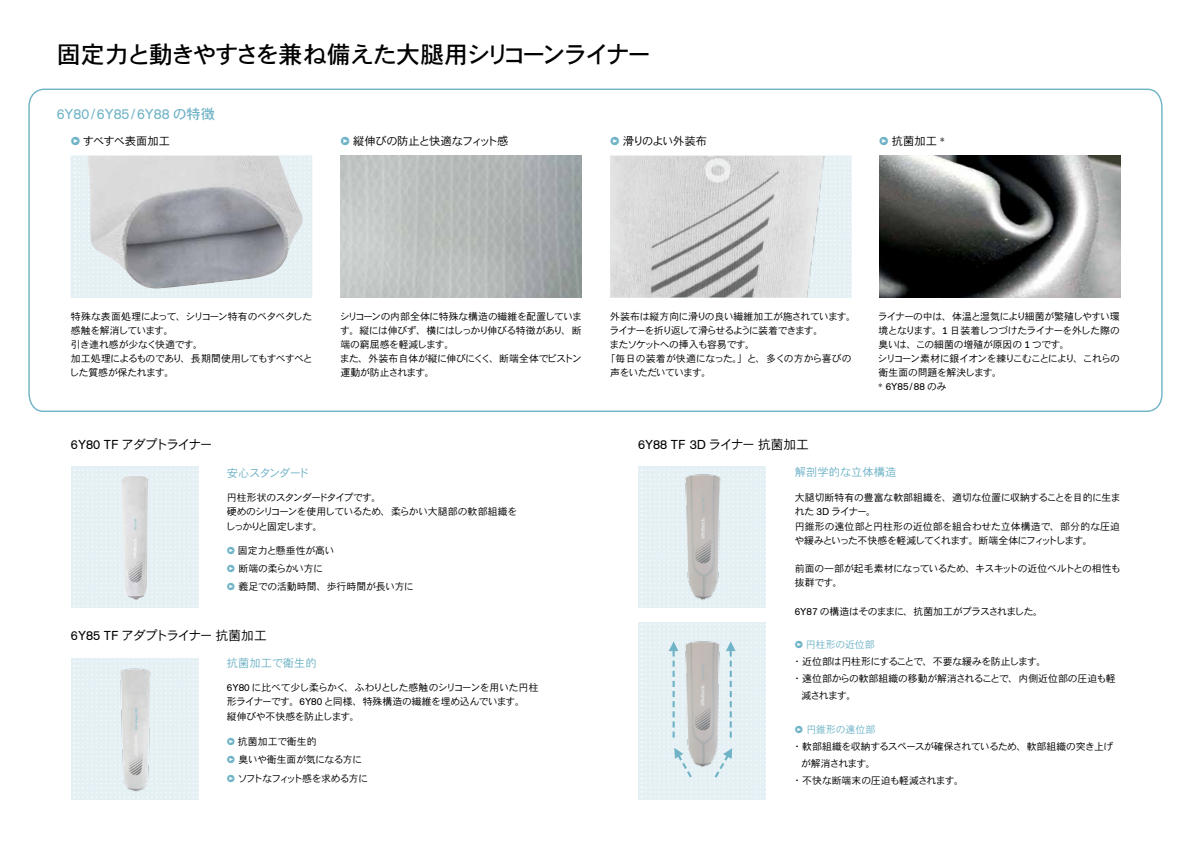
<style>
.page{position:relative;width:1191px;height:842px;background:#fff}
.page>*{position:absolute;margin:0;border:0;box-sizing:border-box;transform-origin:0 0}
.t1{font:24.1px "DFHS Gothic Std W5";letter-spacing:-.08em;color:#000}
.t2{font:14.2px "OBO Sans";color:#6fb3c6}
.t3{font:12.8px "DFHS Gothic Std W3";letter-spacing:-.1em;color:#000}
.t4{font:12.8px "OBO Sans";color:#000}
.t5{font:11.3px "DFHS Gothic Std W3";letter-spacing:-.045em;color:#000}
.t6{font:11.3px "DFHS Gothic Std W3";color:#6fb3c6}
.t7{font:11.3px "DFHS Gothic Std W3";letter-spacing:-.09em;color:#000}
.t8{font:11.3px "DFHS Gothic Std W3";letter-spacing:-.07em;color:#6fb3c6}
.t9{font:9.9px/14.2px "DFHS Gothic Std W3";letter-spacing:-.05em;color:#000}
.t10{font:9.9px/14.2px "DFHS Gothic Std W3";letter-spacing:-.02em;color:#000}
.t11{font:9.9px/14.2px "DFHS Gothic Std W3";letter-spacing:-.07em;color:#000}
.t12{font:9.9px/14.2px "DFHS Gothic Std W3";letter-spacing:-.075em;color:#000}
.t13{font:9.9px "DFHS Gothic Std W3";color:#000}
.t14{font:9.9px "DFHS Gothic Std W3";letter-spacing:-.03em;color:#000}
.t15{font:9.9px "DFHS Gothic Std W3";letter-spacing:-.115em;color:#000}
.t16{font:9.9px "DFHS Gothic Std W3";letter-spacing:-.08em;color:#000}
.t17{font:9.9px "DFHS Gothic Std W3";letter-spacing:-.025em;color:#000}
.t18{font:9.9px "DFHS Gothic Std W3";letter-spacing:-.085em;color:#000}
.t19{font:9.9px "DFHS Gothic Std W3";color:#6fb3c6}
.t20{font:9.9px "DFHS Gothic Std W3";letter-spacing:-.09em;color:#000}
.t21{font:9.9px "OBO Sans";color:#000}
.s1{font-family:"DFHS Gothic Std W5"}
.s2{font-family:"OBO Serif";font-weight:700;color:#6fb3c6}
.s3{font-family:"OBO Sans"}
.s4{font-family:"DFHS Gothic Std W3"}
.s5{font-family:"OBO Serif";font-weight:700}
</style>
<div class="page">
<svg style="left:28px;top:88px;width:1135px;height:324px"></svg>
<svg style="left:75px;top:158px;width:235px;height:137px;background:#e6f0f5"></svg>
<div style="left:71px;top:156px;width:241px;height:141px;border:1px solid #e5f0f5"></div>
<div style="left:71px;top:466px;width:127px;height:142px;background:#e5f0f5"></div>
<svg style="left:74px;top:469px;width:124px;height:137px"></svg>
<div style="left:71px;top:658px;width:127px;height:141px;background:#e5f0f5"></div>
<svg style="left:74px;top:661px;width:124px;height:137px"></svg>
<div style="left:638px;top:466px;width:127px;height:142px;background:#e5f0f5"></div>
<svg style="left:641px;top:469px;width:124px;height:137px"></svg>
<div style="left:638px;top:621px;width:127px;height:178px;background:#e5f0f5"></div>
<img style="left:340px;top:156px;width:241px;height:141px">
<img style="left:879px;top:156px;width:241px;height:141px">
<div style="left:827px;top:158px;width:22px;height:137px;background:#e5f0f5"></div>
<img style="left:88px;top:156px;width:214px;height:133px">
<img style="left:610px;top:156px;width:217px;height:141px">
<img style="left:116px;top:664px;width:37px;height:129px">
<img style="left:116px;top:473px;width:37px;height:130px">
<img style="left:680px;top:473px;width:43px;height:131px">
<svg style="left:641px;top:624px;width:124px;height:173px"></svg>
<h1 class="t1" style="left:57px;top:42px;width:596px">固定力と動きやすさを兼ね備えた大腿用シリコーンライナー</h1>
<h2 class="t2" style="left:57px;top:106px;width:160px">6Y80/6Y85/6Y88 <span class="s1">の特徴</span></h2>
<p class="t5" style="left:71px;top:135px;width:101px"><span class="s2">•</span> すべすべ表面加工</p>
<p class="t5" style="left:340px;top:135px;width:170px"><span class="s2">•</span> 縦伸びの防止と快適なフィット感</p>
<p class="t7" style="left:610px;top:135px;width:98px"><span class="s2">•</span> 滑りのよい外装布</p>
<p class="t5" style="left:879px;top:135px;width:67px"><span class="s2">•</span> 抗菌加工 *</p>
<p class="t9" style="left:70px;top:309px;width:245px">特殊な表面処理によって、シリコーン特有のベタベタした感触を解消しています。<br>引き連れ感が少なく快適です。<br>加工処理によるものであり、長期間使用してもすべすべとした質感が保たれます。</p>
<p class="t9" style="left:340px;top:309px;width:244px">シリコーンの内部全体に特殊な構造の繊維を配置しています。縦には伸びず、横にはしっかり伸びる特徴があり、断端の窮屈感を軽減します。<br>また、外装布自体が縦に伸びにくく、断端全体でピストン運動が防止されます。</p>
<p class="t14" style="left:610px;top:311px;width:247px">外装布は縦方向に滑りの良い繊維加工が施されています。</p>
<p class="t15" style="left:609px;top:325px;width:215px">ライナーを折り返して滑らせるように装着できます。</p>
<p class="t16" style="left:609px;top:339px;width:147px">またソケットへの挿入も容易です。</p>
<p class="t13" style="left:605px;top:353px;width:248px">「毎日の装着が快適になった。」と、多くの方から喜びの</p>
<p class="t20" style="left:610px;top:367px;width:103px">声をいただいています。</p>
<p class="t11" style="left:877px;top:309px;width:244px">ライナーの中は、体温と湿気により細菌が繁殖しやすい環境となります。<span class="s3">1</span> 日装着しつづけたライナーを外した際の臭いは、この細菌の増殖が原因の <span class="s3">1</span> つです。<br>シリコーン素材に銀イオンを練りこむことにより、これらの衛生面の問題を解決します。</p>
<p class="t21" style="left:878px;top:381px;width:70px"><span class="s4">*</span> 6Y85/88 <span class="s4">のみ</span></p>
<p class="t3" style="left:71px;top:437px;width:143px"><span class="s3">6Y80 TF</span> アダプトライナー</p>
<p class="t8" style="left:227px;top:467px;width:84px">安心スタンダード</p>
<p class="t12" style="left:226px;top:490px;width:293px">円柱形状のスタンダードタイプです。<br>硬めのシリコーンを使用しているため、柔らかい大腿部の軟部組織をしっかりと固定します。</p>
<p class="t10" style="left:227px;top:543px;width:109px"><span class="s2">•</span> 固定力と懸垂性が高い</p>
<p class="t9" style="left:227px;top:561px;width:98px"><span class="s2">•</span> 断端の柔らかい方に</p>
<p class="t10" style="left:227px;top:580px;width:188px"><span class="s2">•</span> 義足での活動時間、歩行時間が長い方に</p>
<p class="t3" style="left:71px;top:628px;width:197px"><span class="s3">6Y85 TF</span> アダプトライナー 抗菌加工</p>
<p class="t6" style="left:227px;top:657px;width:91px">抗菌加工で衛生的</p>
<p class="t9" style="left:227px;top:680px;width:313px"><span class="s3">6Y80</span> に比べて少し柔らかく、ふわりとした感触のシリコーンを用いた円柱形ライナーです。<span class="s3">6Y80</span> と同様、特殊構造の繊維を埋め込んでいます。<br>縦伸びや不快感を防止します。</p>
<p class="t13" style="left:227px;top:736px;width:91px"><span class="s2">•</span> 抗菌加工で衛生的</p>
<p class="t9" style="left:227px;top:752px;width:136px"><span class="s2">•</span> 臭いや衛生面が気になる方に</p>
<p class="t18" style="left:227px;top:773px;width:143px"><span class="s2">•</span> ソフトなフィット感を求める方に</p>
<p class="t4" style="left:638px;top:437px;width:172px">6Y88 TF 3D <span class="s4">ライナー 抗菌加工</span></p>
<p class="t6" style="left:794px;top:466px;width:103px">解剖学的な立体構造</p>
<p class="t10" style="left:794px;top:490px;width:328px">大腿切断特有の豊富な軟部組織を、適切な位置に収納することを目的に生まれた <span class="s3">3D</span> ライナー。<br>円錐形の遠位部と円柱形の近位部を組合わせた立体構造で、部分的な圧迫や緩みといった不快感を軽減してくれます。断端全体にフィットします。</p>
<p class="t9" style="left:794px;top:561px;width:327px">前面の一部が起毛素材になっているため、キスキットの近位ベルトとの相性も抜群です。</p>
<p class="t9" style="left:794px;top:604px;width:250px"><span class="s3">6Y87</span> の構造はそのままに、抗菌加工がプラスされました。</p>
<p class="t19" style="left:794px;top:639px;width:81px"><span class="s5">•</span> 円柱形の近位部</p>
<p class="t9" style="left:792px;top:654px;width:256px">・近位部は円柱形にすることで、不要な緩みを防止します。</p>
<p class="t10" style="left:792px;top:671px;width:325px">・遠位部からの軟部組織の移動が解消されることで、内側近位部の圧迫も軽</p>
<p class="t9" style="left:801px;top:688px;width:57px">減されます。</p>
<p class="t19" style="left:794px;top:724px;width:82px"><span class="s5">•</span> 円錐形の遠位部</p>
<p class="t9" style="left:792px;top:739px;width:323px">・軟部組織を収納するスペースが確保されているため、軟部組織の突き上げ</p>
<p class="t16" style="left:801px;top:758px;width:76px">が解消されます。</p>
<p class="t17" style="left:792px;top:775px;width:173px">・不快な断端末の圧迫も軽減されます。</p>
</div>
